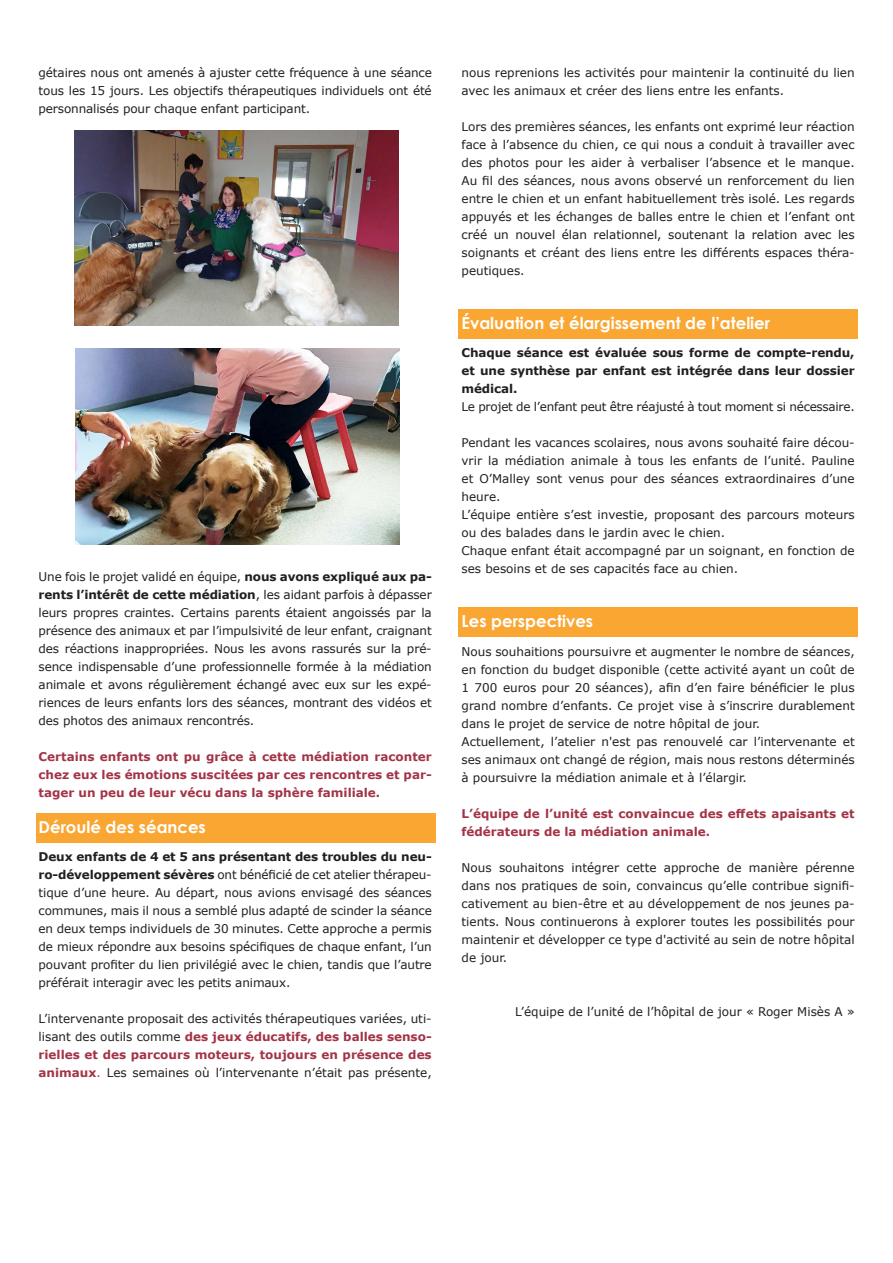
<style>
.page{position:relative;width:893px;height:1263px;background:#fff}
.page>*{position:absolute;margin:0;border:0;box-sizing:border-box;transform-origin:0 0}
.t1{font:700 16.5px "Century Gothic";color:#fff}
.t2{font:12px/18px "Verdana";color:#231f20;text-align:justify}
.t3{font:700 12px/18px "Verdana";color:#a33447;text-align:justify}
.t4{font:700 12px/18px "Verdana";letter-spacing:-.01em;color:#231f20;text-align:justify}
.t5{font:12px "Verdana";letter-spacing:-.02em;color:#231f20}
.s1{font-weight:700}
.s2{font-weight:700;color:#a33447}
.s3{color:#a33447}
</style>
<div class="page">
<div style="left:36px;top:814px;width:399px;height:29px;background:#faa633"></div>
<div style="left:458px;top:309px;width:399px;height:30px;background:#faa633"></div>
<div style="left:458px;top:607px;width:399px;height:30px;background:#faa633"></div>
<img style="left:75px;top:349px;width:324px;height:195px">
<img style="left:75px;top:130px;width:324px;height:196px">
<p class="t2" style="left:39px;top:63px;width:395px">gétaires nous ont amenés à ajuster cette fréquence à une séance tous les 15 jours. Les objectifs thérapeutiques individuels ont été personnalisés pour chaque enfant participant.</p>
<p class="t2" style="left:39px;top:567px;width:395px">Une fois le projet validé en équipe, <span class="s1">nous avons expliqué aux pa&shy;rents l’intérêt de cette médiation</span>, les aidant parfois à dépasser leurs propres craintes. Certains parents étaient angoissés par la présence des animaux et par l’impulsivité de leur enfant, craignant des réactions inappropriées. Nous les avons rassurés sur la pré&shy;sence indispensable d’une professionnelle formée à la médiation animale et avons régulièrement échangé avec eux sur les expé&shy;riences de leurs enfants lors des séances, montrant des vidéos et des photos des animaux rencontrés.</p>
<p class="t3" style="left:39px;top:747px;width:395px">Certains enfants ont pu grâce à cette médiation raconter chez eux les émotions suscitées par ces rencontres et par&shy;tager un peu de leur vécu dans la sphère familiale.</p>
<p class="t1" style="left:39px;top:814px;width:169px">Déroulé des séances</p>
<p class="t2" style="left:39px;top:848px;width:395px"><span class="s1">Deux enfants de 4 et 5 ans présentant des troubles du neu&shy;ro-développement sévères</span> ont bénéficié de cet atelier thérapeu&shy;tique d’une heure. Au départ, nous avions envisagé des séances communes, mais il nous a semblé plus adapté de scinder la séance en deux temps individuels de 30 minutes. Cette approche a permis de mieux répondre aux besoins spécifiques de chaque enfant, l’un pouvant profiter du lien privilégié avec le chien, tandis que l’autre préférait interagir avec les petits animaux.</p>
<p class="t2" style="left:39px;top:1010px;width:395px">L’intervenante proposait des activités thérapeutiques variées, uti&shy;lisant des outils comme <span class="s2">des jeux éducatifs, des balles senso&shy;rielles et des parcours moteurs, toujours en présence des animaux</span><span class="s3">.</span> Les semaines où l’intervenante n’était pas présente,</p>
<p class="t2" style="left:461px;top:63px;width:395px">nous reprenions les activités pour maintenir la continuité du lien avec les animaux et créer des liens entre les enfants.</p>
<p class="t2" style="left:461px;top:117px;width:395px">Lors des premières séances, les enfants ont exprimé leur réaction face à l’absence du chien, ce qui nous a conduit à travailler avec des photos pour les aider à verbaliser l’absence et le manque.<br>Au fil des séances, nous avons observé un renforcement du lien entre le chien et un enfant habituellement très isolé. Les regards appuyés et les échanges de balles entre le chien et l’enfant ont créé un nouvel élan relationnel, soutenant la relation avec les soignants et créant des liens entre les différents espaces théra&shy;peutiques.</p>
<p class="t1" style="left:461px;top:310px;width:310px">Évaluation et élargissement de l’atelier</p>
<p class="t4" style="left:461px;top:344px;width:395px">Chaque séance est évaluée sous forme de compte-rendu, et une synthèse par enfant est intégrée dans leur dossier médical.</p>
<p class="t5" style="left:461px;top:399px;width:395px">Le projet de l’enfant peut être réajusté à tout moment si nécessaire.</p>
<p class="t2" style="left:461px;top:434px;width:395px">Pendant les vacances scolaires, nous avons souhaité faire décou&shy;vrir la médiation animale à tous les enfants de l’unité. Pauline et O’Malley sont venus pour des séances extraordinaires d’une heure.</p>
<p class="t2" style="left:461px;top:506px;width:395px">L’équipe entière s’est investie, proposant des parcours moteurs ou des balades dans le jardin avec le chien.</p>
<p class="t2" style="left:461px;top:542px;width:395px">Chaque enfant était accompagné par un soignant, en fonction de ses besoins et de ses capacités face au chien.</p>
<p class="t1" style="left:461px;top:609px;width:133px">Les perspectives</p>
<p class="t2" style="left:461px;top:642px;width:395px">Nous souhaitions poursuivre et augmenter le nombre de séances, en fonction du budget disponible (cette activité ayant un coût de 1 700 euros pour 20 séances), afin d’en faire bénéficier le plus grand nombre d’enfants. Ce projet vise à s’inscrire durablement dans le projet de service de notre hôpital de jour.</p>
<p class="t2" style="left:461px;top:732px;width:395px">Actuellement, l’atelier n'est pas renouvelé car l’intervenante et ses animaux ont changé de région, mais nous restons déterminés à poursuivre la médiation animale et à l’élargir.</p>
<p class="t3" style="left:461px;top:804px;width:395px">L’équipe de l’unité est convaincue des effets apaisants et fédérateurs de la médiation animale.</p>
<p class="t2" style="left:461px;top:858px;width:395px">Nous souhaitons intégrer cette approche de manière pérenne dans nos pratiques de soin, convaincus qu’elle contribue signifi&shy;cativement au bien-être et au développement de nos jeunes pa&shy;tients. Nous continuerons à explorer toutes les possibilités pour maintenir et développer ce type d'activité au sein de notre hôpital de jour.</p>
<p class="t2" style="left:515px;top:1002px;width:341px">L’équipe de l’unité de l’hôpital de jour « Roger Misès A »</p>
</div>
